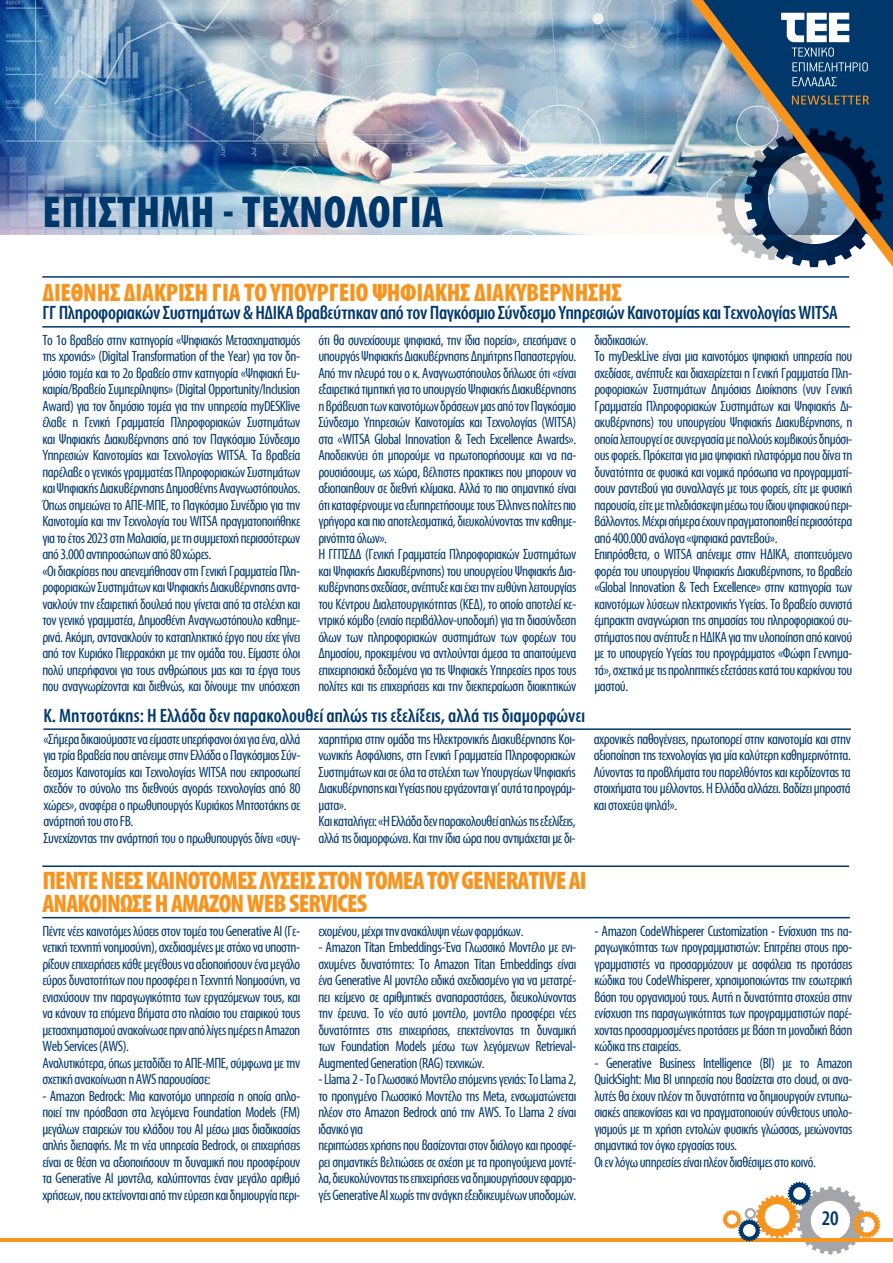
<style>
.page{position:relative;width:893px;height:1263px;background:#fff}
.page>*{position:absolute;margin:0;border:0;box-sizing:border-box;transform-origin:0 0}
.t1{font:700 45px "Myriad Condensed Greek";letter-spacing:.01em;color:#00386c}
.t2{font:700 25.5px/22.5px "Myriad Condensed Greek";letter-spacing:-.03em;color:#f7941e}
.t3{font:700 25.5px "Myriad Condensed Greek";letter-spacing:-.01em;color:#f7941e}
.t4{font:500 21px "Myriad Condensed Greek";color:#00386c}
.t5{font:500 19.5px "Myriad Condensed Greek";letter-spacing:-.02em;color:#00386c}
.t6{font:500 19.5px "Myriad Condensed Greek";color:#00386c}
.t7{font:15px/16.5px "Myriad Condensed Greek";letter-spacing:-.03em;color:#00386c}
</style>
<div class="page">
<hr style="left:0;top:1238px;width:893px;height:3px;background:#f7941e">
<svg style="left:723px;top:1182px;width:157px;height:72px"></svg>
<img style="left:0;top:0;width:691px;height:234px">
<svg style="left:691px;top:0;width:202px;height:267px;background:#61788d"></svg>
<svg style="left:792px;top:95px;width:77px;height:10px"></svg>
<svg style="left:781px;top:13px;width:87px;height:58px"></svg>
<svg style="left:792px;top:77px;width:45px;height:9px"></svg>
<hr style="left:42px;top:326px;width:808px;height:2px;background:#00386c">
<hr style="left:42px;top:917px;width:808px;height:1px;background:#00386c">
<hr style="left:42px;top:276px;width:807px;height:2px;background:#00386c">
<hr style="left:42px;top:865px;width:807px;height:2px;background:#00386c">
<hr style="left:43px;top:728px;width:808px;height:2px;background:#00386c">
<h1 class="t1" style="left:43px;top:189px;width:402px">ΕΠΙΣΤΗΜΗ - ΤΕΧΝΟΛΟΓΙΑ</h1>
<h2 class="t3" style="left:42px;top:280px;width:581px">ΔΙΕΘΝΗΣ ΔΙΑΚΡΙΣΗ ΓΙΑ ΤΟ ΥΠΟΥΡΓΕΙΟ ΨΗΦΙΑΚΗΣ ΔΙΑΚΥΒΕΡΝΗΣΗΣ</h2>
<h3 class="t5" style="left:42px;top:303px;width:797px">ΓΓ Πληροφοριακών Συστημάτων &amp; ΗΔΙΚΑ βραβεύτηκαν από τον Παγκόσμιο Σύνδεσμο Υπηρεσιών Καινοτομίας και Τεχνολογίας WITSA</h3>
<p class="t7" style="left:42px;top:332px;width:260px">Το 1ο βραβείο στην κατηγορία «Ψηφιακός Μετασχηματισμός της χρονιάς» (Digital Transformation of the Year) για τον δη&shy;μόσιο τομέα και το 2ο βραβείο στην κατηγορία «Ψηφιακή Ευ&shy;καιρία/Βραβείο Συμπερίληψης» (Digital Opportunity/Inclusion Award) για τον δημόσιο τομέα για την υπηρεσία myDESKlive έλαβε η Γενική Γραμματεία Πληροφοριακών Συστημάτων και Ψηφιακής Διακυβέρνησης από τον Παγκόσμιο Σύνδεσμο Υπηρεσιών Καινοτομίας και Τεχνολογίας WITSA. Τα βραβεία παρέλαβε ο γενικός γραμματέας Πληροφοριακών Συστημάτων και Ψηφιακής Διακυβέρνησης Δημοσθένης Αναγνωστόπουλος.<br>Όπως σημειώνει το ΑΠΕ-ΜΠΕ, το Παγκόσμιο Συνέδριο για την Καινοτομία και την Τεχνολογία του WITSA πραγματοποιήθηκε για το έτος 2023 στη Μαλαισία, με τη συμμετοχή περισσότερων από 3.000 αντιπροσώπων από 80 χώρες.<br>«Οι διακρίσεις που απενεμήθησαν στη Γενική Γραμματεία Πλη&shy;ροφοριακών Συστημάτων και Ψηφιακής Διακυβέρνησης αντα&shy;νακλούν την εξαιρετική δουλειά που γίνεται από τα στελέχη και τον γενικό γραμματέα, Δημοσθένη Αναγνωστόπουλο καθημε&shy;ρινά. Ακόμη, αντανακλούν το καταπληκτικό έργο που είχε γίνει από τον Κυριάκο Πιερρακάκη με την ομάδα του. Είμαστε όλοι πολύ υπερήφανοι για τους ανθρώπους μας και τα έργα τους που αναγνωρίζονται και διεθνώς, και δίνουμε την υπόσχεση</p>
<p class="t7" style="left:318px;top:332px;width:260px">ότι θα συνεχίσουμε ψηφιακά, την ίδια πορεία», επεσήμανε ο υπουργός Ψηφιακής Διακυβέρνησης Δημήτρης Παπαστεργίου.<br>Από την πλευρά του ο κ. Αναγνωστόπουλος δήλωσε ότι «είναι εξαιρετικά τιμητική για το υπουργείο Ψηφιακής Διακυβέρνησης η βράβευση των καινοτόμων δράσεων μας από τον Παγκόσμιο Σύνδεσμο Υπηρεσιών Καινοτομίας και Τεχνολογίας (WITSA) στα «WITSA Global Innovation &amp; Tech Excellence Awards».<br>Αποδεικνύει ότι μπορούμε να πρωτοπορήσουμε και να πα&shy;ρουσιάσουμε, ως χώρα, βέλτιστες πρακτικες που μπορουν να αξιοποιηθουν σε διεθνή κλίμακα. Αλλά το πιο σημαντικό είναι ότι καταφέρνουμε να εξυπηρετήσουμε τους Έλληνες πολίτες πιο γρήγορα και πιο αποτελεσματικά, διευκολύνοντας την καθημε&shy;ρινότητα όλων».<br>Η ΓΓΠΣΔΔ (Γενική Γραμματεία Πληροφοριακών Συστημάτων και Ψηφιακής Διακυβέρνησης) του υπουργείου Ψηφιακής Δια&shy;κυβέρνησης σχεδίασε, ανέπτυξε και έχει την ευθύνη λειτουργίας του Κέντρου Διαλειτουργικότητας (ΚΕΔ), το οποίο αποτελεί κε&shy;ντρικό κόμβο (ενιαίο περιβάλλον-υποδομή) για τη διασύνδεση όλων των πληροφοριακών συστημάτων των φορέων του Δημοσίου, προκειμένου να αντλούνται άμεσα τα απαιτούμενα επιχειρησιακά δεδομένα για τις Ψηφιακές Υπηρεσίες προς τους πολίτες και τις επιχειρήσεις και την διεκπεραίωση διοικητικών</p>
<p class="t7" style="left:594px;top:332px;width:260px">διαδικασιών.<br>Tο myDeskLive είναι μια καινοτόμος ψηφιακή υπηρεσία που σχεδίασε, ανέπτυξε και διαχειρίζεται η Γενική Γραμματεία Πλη&shy;ροφοριακών Συστημάτων Δημόσιας Διοίκησης (νυν Γενική Γραμματεία Πληροφοριακών Συστημάτων και Ψηφιακής Δι&shy;ακυβέρνησης) του υπουργείου Ψηφιακής Διακυβέρνησης, η οποία λειτουργεί σε συνεργασία με πολλούς κομβικούς δημόσι&shy;ους φορείς. Πρόκειται για μια ψηφιακή πλατφόρμα που δίνει τη δυνατότητα σε φυσικά και νομικά πρόσωπα να προγραμματί&shy;σουν ραντεβού για συναλλαγές με τους φορείς, είτε με φυσική παρουσία, είτε με τηλεδιάσκεψη μέσω του ίδιου ψηφιακού περι&shy;βάλλοντος. Μέχρι σήμερα έχουν πραγματοποιηθεί περισσότερα από 400.000 ανάλογα «ψηφιακά ραντεβού».<br>Επιπρόσθετα, ο WITSA απένειμε στην ΗΔΙΚΑ, εποπτευόμενο φορέα του υπουργείου Ψηφιακής Διακυβέρνησης, το βραβείο «Global Innovation &amp; Tech Excellence» στην κατηγορία των καινοτόμων λύσεων ηλεκτρονικής Υγείας. Το βραβείο συνιστά έμπρακτη αναγνώριση της σημασίας του πληροφοριακού συ&shy;στήματος που ανέπτυξε η ΗΔΙΚΑ για την υλοποίηση από κοινού με το υπουργείο Υγείας του προγράμματος «Φώφη Γεννημα&shy;τά», σχετικά με τις προληπτικές εξετάσεις κατά του καρκίνου του μαστού.</p>
<h3 class="t6" style="left:43px;top:705px;width:543px">Κ. Μητσοτάκης: Η Ελλάδα δεν παρακολουθεί απλώς τις εξελίξεις, αλλά τις διαμορφώνει</h3>
<p class="t7" style="left:43px;top:731px;width:259px">«Σήμερα δικαιούμαστε να είμαστε υπερήφανοι όχι για ένα, αλλά για τρία βραβεία που απένειμε στην Ελλάδα ο Παγκόσμιος Σύν&shy;δεσμος Καινοτομίας και Τεχνολογίας WITSA που εκπροσωπεί σχεδόν το σύνολο της διεθνούς αγοράς τεχνολογίας από 80 χώρες», αναφέρει ο πρωθυπουργός Κυριάκος Μητσοτάκης σε ανάρτησή του στο FB.<br>Συνεχίζοντας την ανάρτησή του ο πρωθυπουργός δίνει «συγ-</p>
<p class="t7" style="left:319px;top:731px;width:259px">χαρητήρια στην ομάδα της Ηλεκτρονικής Διακυβέρνησης Κοι&shy;νωνικής Ασφάλισης, στη Γενική Γραμματεία Πληροφοριακών Συστημάτων και σε όλα τα στελέχη των Υπουργείων Ψηφιακής Διακυβέρνησης και Υγείας που εργάζονται γι’ αυτά τα προγράμ&shy;ματα».<br>Και καταλήγει: «Η Ελλάδα δεν παρακολουθεί απλώς τις εξελίξεις, αλλά τις διαμορφώνει. Και την ίδια ώρα που αντιμάχεται με δι-</p>
<p class="t7" style="left:594px;top:731px;width:259px;text-align:justify">αχρονικές παθογένειες, πρωτοπορεί στην καινοτομία και στην αξιοποίηση της τεχνολογίας για μία καλύτερη καθημερινότητα.<br>Λύνοντας τα προβλήματα του παρελθόντος και κερδίζοντας τα στοιχήματα του μέλλοντος. Η Ελλάδα αλλάζει. Βαδίζει μπροστά και στοχεύει ψηλά!».</p>
<h2 class="t2" style="left:42px;top:870px;width:546px">ΠΕΝΤΕ ΝΕΕΣ ΚΑΙΝΟΤΟΜΕΣ ΛΥΣΕΙΣ ΣΤΟΝ ΤΟΜΕΑ ΤΟΥ GENERATIVE AI<br>ΑΝΑΚΟΙΝΩΣΕ Η AMAZON WEB SERVICES</h2>
<p class="t7" style="left:42px;top:923px;width:260px">Πέντε νέες καινοτόμες λύσεις στον τομέα του Generative AI (Γε&shy;νετική τεχνητή νοημοσύνη), σχεδιασμένες με στόχο να υποστη&shy;ρίξουν επιχειρήσεις κάθε μεγέθους να αξιοποιήσουν ένα μεγάλο εύρος δυνατοτήτων που προσφέρει η Τεχνητή Νοημοσύνη, να ενισχύσουν την παραγωγικότητα των εργαζόμενων τους, και να κάνουν τα επόμενα βήματα στο πλαίσιο του εταιρικού τους μετασχηματισμού ανακοίνωσε πριν από λίγες ημέρες η Amazon Web Services (AWS).<br>Αναλυτικότερα, όπως μεταδίδει το ΑΠΕ-ΜΠΕ, σύμφωνα με την σχετική ανακοίνωση η AWS παρουσίασε:</p>
<p class="t7" style="left:42px;top:1088px;width:260px;text-align:justify">- Amazon Bedrock: Μια καινοτόμο υπηρεσία η οποία απλο&shy;ποιεί την πρόσβαση στα λεγόμενα Foundation Models (FM) μεγάλων εταιρειών του κλάδου του AI μέσω μιας διαδικασίας απλής διεπαφής. Με τη νέα υπηρεσία Bedrock, οι επιχειρήσεις είναι σε θέση να αξιοποιήσουν τη δυναμική που προσφέρουν τα Generative AI μοντέλα, καλύπτοντας έναν μεγάλο αριθμό χρήσεων, που εκτείνονται από την εύρεση και δημιουργία περι-</p>
<p class="t7" style="left:318px;top:923px;width:207px">εχομένου, μέχρι την ανακάλυψη νέων φαρμάκων.</p>
<p class="t7" style="left:318px;top:940px;width:260px;text-align:justify">- Amazon Titan Embeddings-Ένα Γλωσσικό Μοντέλο με ενι&shy;σχυμένες δυνατότητες: To Amazon Titan Embeddings είναι ένα Generative AI μοντέλο ειδικά σχεδιασμένο για να μετατρέ&shy;πει κείμενο σε αριθμητικές αναπαραστάσεις, διευκολύνοντας την έρευνα. Το νέο αυτό μοντέλο, μοντέλο προσφέρει νέες δυνατότητες στις επιχειρήσεις, επεκτείνοντας τη δυναμική των Foundation Models μέσω των λεγόμενων Retrieval-Augmented Generation (RAG) τεχνικών.</p>
<p class="t7" style="left:318px;top:1072px;width:260px">- Llama 2 - Το Γλωσσικό Μοντέλο επόμενης γενιάς: To Llama 2, το προηγμένο Γλωσσικό Μοντέλο της Meta, ενσωματώνεται πλέον στο Amazon Bedrock από την AWS. Το Llama 2 είναι ιδανικό για<br>περιπτώσεις χρήσης που βασίζονται στον διάλογο και προσφέ&shy;ρει σημαντικές βελτιώσεις σε σχέση με τα προηγούμενα μοντέ&shy;λα, διευκολύνοντας τις επιχειρήσεις να δημιουργήσουν εφαρμο&shy;γές Generative AI χωρίς την ανάγκη εξειδικευμένων υποδομών.</p>
<p class="t7" style="left:594px;top:923px;width:260px;text-align:justify">- Amazon CodeWhisperer Customization - Ενίσχυση της πα&shy;ραγωγικότητας των προγραμματιστών: Επιτρέπει στους προ&shy;γραμματιστές να προσαρμόζουν με ασφάλεια τις προτάσεις κώδικα του CodeWhisperer, χρησιμοποιώντας την εσωτερική βάση του οργανισμού τους. Αυτή η δυνατότητα στοχεύει στην ενίσχυση της παραγωγικότητας των προγραμματιστών παρέ&shy;χοντας προσαρμοσμένες προτάσεις με βάση τη μοναδική βάση κώδικα της εταιρείας.</p>
<p class="t7" style="left:594px;top:1055px;width:260px">- Generative Business Intelligence (BI) με το Amazon QuickSight: Μια BI υπηρεσία που βασίζεται στο cloud, οι ανα&shy;λυτές θα έχουν πλέον τη δυνατότητα να δημιουργούν εντυπω&shy;σιακές απεικονίσεις και να πραγματοποιούν σύνθετους υπολο&shy;γισμούς με τη χρήση εντολών φυσικής γλώσσας, μειώνοντας σημαντικά τον όγκο εργασίας τους.<br>Οι εν λόγω υπηρεσίες είναι πλέον διαθέσιμες στο κοινό.</p>
<h3 class="t4" style="left:822px;top:1208px;width:19px">20</h3>
</div>
